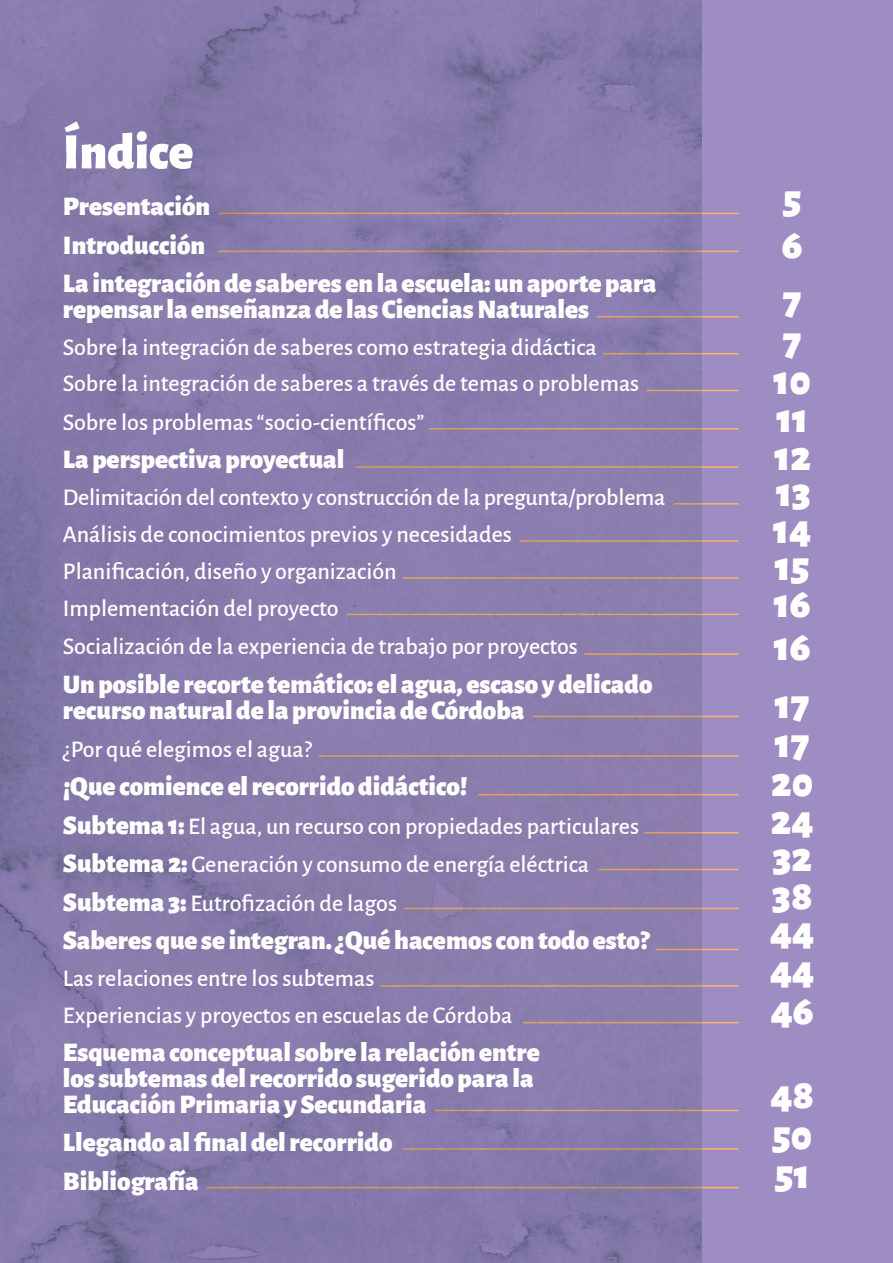
<style>
.page{position:relative;width:893px;height:1263px;background:#9e8dc3}
.page>*{position:absolute;margin:0;border:0;box-sizing:border-box;transform-origin:0 0}
.t1{font:900 51px "Alegreya Sans";color:#fff}
.t2{font:900 42px "Alegreya Sans";color:#fff}
.t3{font:900 27px/25.7px "Alegreya Sans";color:#fff}
.t4{font:500 24px "Alegreya Sans";color:#fff}
.s1{font-weight:900;font-size:27px}
</style>
<div class="page">
<hr style="left:219px;top:213px;width:520px;height:1px;background:#fbb567">
<hr style="left:219px;top:251px;width:519px;height:1px;background:#fbb567">
<hr style="left:597px;top:316px;width:141px;height:1px;background:#fbb567">
<hr style="left:603px;top:353px;width:135px;height:1px;background:#fbb567">
<hr style="left:646px;top:390px;width:92px;height:1px;background:#fbb567">
<hr style="left:429px;top:428px;width:309px;height:1px;background:#fbb567">
<hr style="left:356px;top:466px;width:382px;height:2px;background:#fbb567">
<hr style="left:674px;top:503px;width:64px;height:1px;background:#fbb567">
<hr style="left:520px;top:540px;width:218px;height:2px;background:#fbb567">
<hr style="left:403px;top:577px;width:335px;height:2px;background:#fbb567">
<hr style="left:347px;top:614px;width:391px;height:1px;background:#fbb567">
<hr style="left:584px;top:653px;width:154px;height:2px;background:#fbb567">
<hr style="left:319px;top:755px;width:419px;height:2px;background:#fbb567">
<hr style="left:478px;top:794px;width:260px;height:1px;background:#fbb567">
<hr style="left:645px;top:832px;width:93px;height:1px;background:#fbb567">
<hr style="left:599px;top:869px;width:139px;height:1px;background:#fbb567">
<hr style="left:403px;top:908px;width:335px;height:1px;background:#fbb567">
<hr style="left:656px;top:949px;width:82px;height:1px;background:#fbb567">
<hr style="left:380px;top:985px;width:358px;height:1px;background:#fbb567">
<hr style="left:523px;top:1022px;width:215px;height:1px;background:#fbb567">
<hr style="left:435px;top:1110px;width:303px;height:1px;background:#fbb567">
<hr style="left:403px;top:1148px;width:335px;height:2px;background:#fbb567">
<hr style="left:207px;top:1187px;width:531px;height:1px;background:#fbb567">
<hr style="left:533px;top:716px;width:205px;height:1px;background:#fbb567">
<img style="left:0;top:0;width:702px;height:1263px">
<p class="t1" style="left:63px;top:111px;width:132px">Índice</p>
<p class="t3" style="left:63px;top:191px;width:149px">Presentación</p>
<p class="t3" style="left:63px;top:230px;width:144px">Introducción</p>
<p class="t3" style="left:63px;top:268px;width:595px">La integración de saberes en la escuela: un aporte para repensar la enseñanza de las Ciencias Naturales</p>
<p class="t4" style="left:63px;top:330px;width:535px">Sobre la integración de saberes como estrategia didáctica</p>
<p class="t4" style="left:63px;top:367px;width:578px">Sobre la integración de saberes a través de temas o problemas</p>
<p class="t4" style="left:63px;top:405px;width:363px">Sobre los problemas “socio-científicos”</p>
<p class="t3" style="left:63px;top:444px;width:283px">La perspectiva proyectual</p>
<p class="t4" style="left:63px;top:480px;width:604px">Delimitación del contexto y construcción de la pregunta/problema</p>
<p class="t4" style="left:63px;top:517px;width:450px">Análisis de conocimientos previos y necesidades</p>
<p class="t4" style="left:63px;top:554px;width:335px">Planificación, diseño y organización</p>
<p class="t4" style="left:63px;top:591px;width:277px">Implementación del proyecto</p>
<p class="t4" style="left:63px;top:630px;width:516px">Socialización de la experiencia de trabajo por proyectos</p>
<p class="t3" style="left:63px;top:669px;width:591px">Un posible recorte temático: el agua, escaso y delicado recurso natural de la provincia de Córdoba</p>
<p class="t4" style="left:63px;top:732px;width:250px">¿Por qué elegimos el agua?</p>
<p class="t3" style="left:63px;top:771px;width:406px">¡Que comience el recorrido didáctico!</p>
<p class="t4" style="left:63px;top:809px;width:578px"><span class="s1">Subtema 1:</span> El agua, un recurso con propiedades particulares</p>
<p class="t4" style="left:63px;top:847px;width:528px"><span class="s1">Subtema 2:</span> Generación y consumo de energía eléctrica</p>
<p class="t4" style="left:63px;top:886px;width:336px"><span class="s1">Subtema 3:</span> Eutrofización de lagos</p>
<p class="t3" style="left:63px;top:925px;width:588px">Saberes que se integran. ¿Qué hacemos con todo esto?</p>
<p class="t4" style="left:63px;top:961px;width:313px">Las relaciones entre los subtemas</p>
<p class="t4" style="left:63px;top:998px;width:451px">Experiencias y proyectos en escuelas de Córdoba</p>
<p class="t3" style="left:63px;top:1037px;width:478px">Esquema conceptual sobre la relación entre los subtemas del recorrido sugerido para la<br>Educación Primaria y Secundaria</p>
<p class="t3" style="left:63px;top:1127px;width:331px">Llegando al final del recorrido</p>
<p class="t3" style="left:63px;top:1166px;width:137px">Bibliografía</p>
<p class="t2" style="left:783px;top:165px;width:20px">5</p>
<p class="t2" style="left:782px;top:210px;width:22px">6</p>
<p class="t2" style="left:783px;top:267px;width:20px">7</p>
<p class="t2" style="left:783px;top:307px;width:20px">7</p>
<p class="t2" style="left:774px;top:347px;width:39px">10</p>
<p class="t2" style="left:776px;top:384px;width:33px">11</p>
<p class="t2" style="left:774px;top:422px;width:38px">12</p>
<p class="t2" style="left:776px;top:459px;width:36px">13</p>
<p class="t2" style="left:773px;top:495px;width:40px">14</p>
<p class="t2" style="left:775px;top:532px;width:36px">15</p>
<p class="t2" style="left:774px;top:570px;width:38px">16</p>
<p class="t2" style="left:774px;top:612px;width:38px">16</p>
<p class="t2" style="left:775px;top:670px;width:36px">17</p>
<p class="t2" style="left:775px;top:709px;width:36px">17</p>
<p class="t2" style="left:771px;top:748px;width:44px">20</p>
<p class="t2" style="left:771px;top:787px;width:44px">24</p>
<p class="t2" style="left:772px;top:824px;width:41px">32</p>
<p class="t2" style="left:772px;top:862px;width:42px">38</p>
<p class="t2" style="left:770px;top:898px;width:46px">44</p>
<p class="t2" style="left:770px;top:937px;width:46px">44</p>
<p class="t2" style="left:771px;top:977px;width:45px">46</p>
<p class="t2" style="left:770px;top:1060px;width:45px">48</p>
<p class="t2" style="left:772px;top:1101px;width:42px">50</p>
<p class="t2" style="left:775px;top:1140px;width:36px">51</p>
</div>
